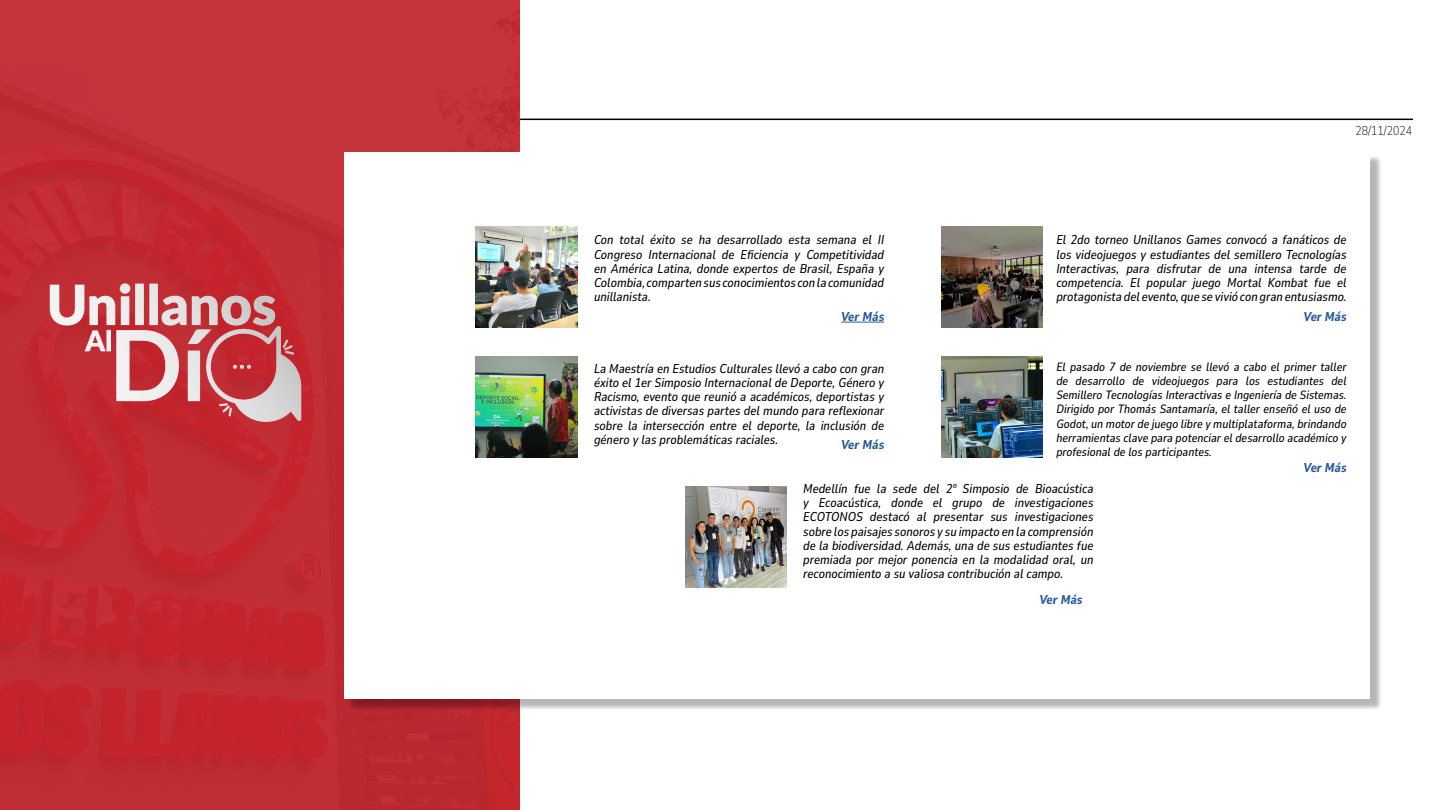
<style>
.page{position:relative;width:1440px;height:810px;background:#fff}
.page>*{position:absolute;margin:0;border:0;box-sizing:border-box;transform-origin:0 0}
.t1{font:italic 500 12.75px/14.2px "Nunito Sans 10 pt Condensed";color:#000;text-align:justify}
.t2{font:italic 800 12.75px "Nunito Sans 10 pt Condensed";color:#275b9b}
.t3{font:200 12.75px "Nunito Sans 10 pt Condensed";color:#000}
.t4{font:italic 500 12px/14.2px "Nunito Sans 10 pt Condensed";color:#000;text-align:justify}
</style>
<div class="page">
<hr style="left:136px;top:119px;width:1277px;height:1px;background:#000">
<img style="left:0;top:0;width:520px;height:810px">
<img style="left:40px;top:273px;width:270px;height:159px">
<div style="left:348px;top:156px;width:1034px;height:555px;background:#000;opacity:.29"></div>
<div style="left:344px;top:152px;width:1026px;height:547px;background:#fff"></div>
<img style="left:476px;top:226px;width:101px;height:101px">
<img style="left:942px;top:226px;width:101px;height:101px">
<img style="left:476px;top:356px;width:101px;height:101px">
<img style="left:942px;top:356px;width:101px;height:101px">
<img style="left:685px;top:486px;width:101px;height:101px">
<hr style="left:841px;top:322px;width:43px;height:1px;background:#275b9b">
<p class="t3" style="left:1356px;top:122px;width:58px">28/11/2024</p>
<p class="t1" style="left:594px;top:232px;width:292px">Con total éxito se ha desarrollado esta semana el II Congreso Internacional de Eficiencia y Competitividad en América Latina, donde expertos de Brasil, España y Colombia, comparten sus conocimientos con la comunidad unillanista.</p>
<p class="t1" style="left:1056px;top:232px;width:292px">El 2do torneo Unillanos Games convocó a fanáticos de los videojuegos y estudiantes del semillero Tecnologías Interactivas, para disfrutar de una intensa tarde de competencia. El popular juego Mortal Kombat fue el protagonista del evento, que se vivió con gran entusiasmo.</p>
<p class="t2" style="left:841px;top:307px;width:45px">Ver Más</p>
<p class="t2" style="left:1304px;top:307px;width:45px">Ver Más</p>
<p class="t1" style="left:594px;top:360px;width:292px">La Maestría en Estudios Culturales llevó a cabo con gran éxito el 1er Simposio Internacional de Deporte, Género y Racismo, evento que reunió a académicos, deportistas y activistas de diversas partes del mundo para reflexionar sobre la intersección entre el deporte, la inclusión de género y las problemáticas raciales.</p>
<p class="t4" style="left:1056px;top:359px;width:292px">El pasado 7 de noviembre se llevó a cabo el primer taller de desarrollo de videojuegos para los estudiantes del Semillero Tecnologías Interactivas e Ingeniería de Sistemas.<br>Dirigido por Thomás Santamaría, el taller enseñó el uso de Godot, un motor de juego libre y multiplataforma, brindando herramientas clave para potenciar el desarrollo académico y profesional de los participantes.</p>
<p class="t1" style="left:803px;top:481px;width:292px">Medellín fue la sede del 2º Simposio de Bioacústica y Ecoacústica, donde el grupo de investigaciones ECOTONOS destacó al presentar sus investigaciones sobre los paisajes sonoros y su impacto en la comprensión de la biodiversidad. Además, una de sus estudiantes fue premiada por mejor ponencia en la modalidad oral, un reconocimiento a su valiosa contribución al campo.</p>
<p class="t2" style="left:841px;top:436px;width:45px">Ver Más</p>
<p class="t2" style="left:1304px;top:459px;width:45px">Ver Más</p>
<p class="t2" style="left:1040px;top:590px;width:45px">Ver Más</p>
</div>
